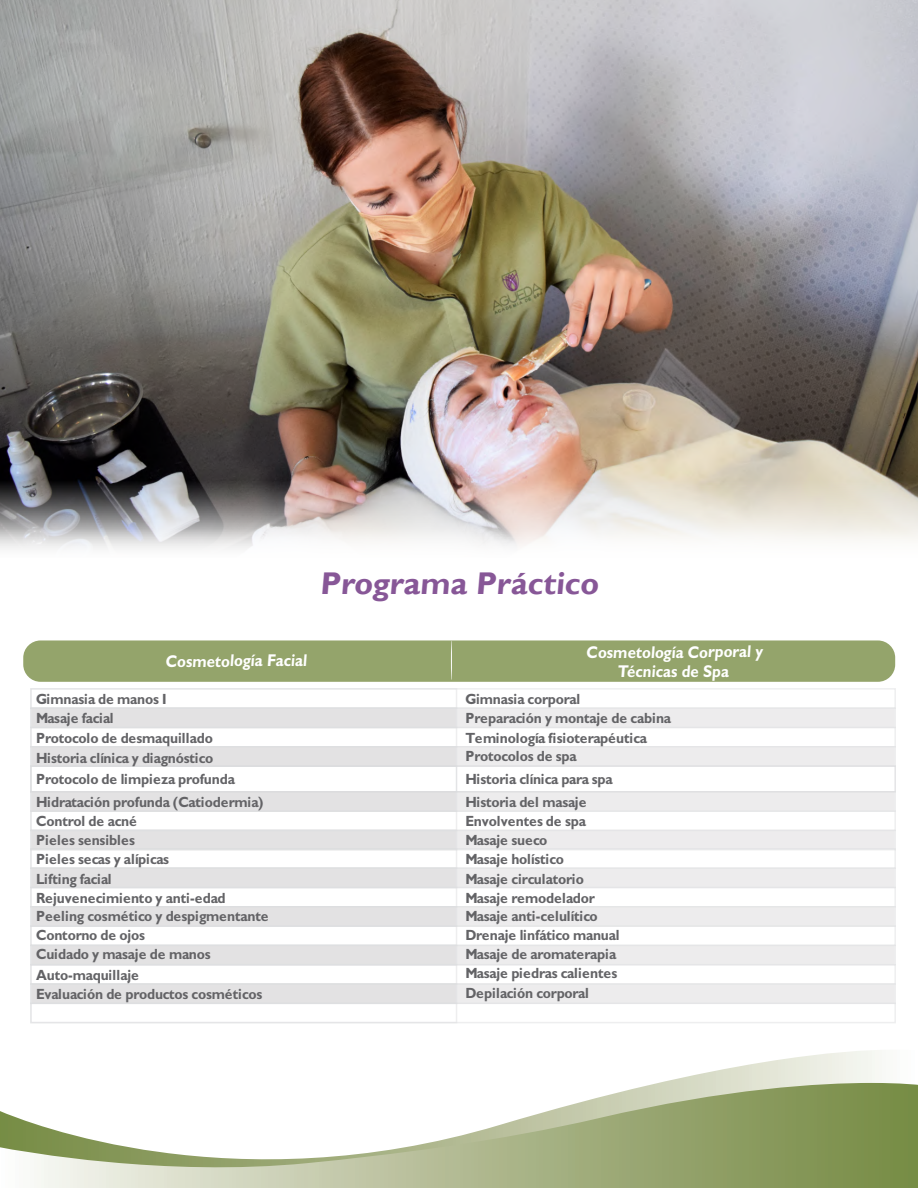
<style>
.page{position:relative;width:918px;height:1188px;background:#fff}
.page>*{position:absolute;margin:0;border:0;box-sizing:border-box;transform-origin:0 0}
.t1{font:700 31.35px "Gill Sans";color:#875797}
.t2{font:700 17.1px/19.6px "Gill Sans";color:#fff;text-align:center;scale:.88 1}
.t3{font:700 14.85px "Gill Sans";letter-spacing:-.015em;color:#636366;scale:.93 1}
.t4{font:700 14.85px "Gill Sans";letter-spacing:.015em;color:#636366;scale:.93 1}
</style>
<div class="page">
<img style="left:0;top:0;width:918px;height:463px">
<img style="left:0;top:463px;width:918px;height:86px">
<svg style="left:34px;top:1050px;width:884px;height:138px"></svg>
<svg style="left:0;top:1083px;width:918px;height:94px"></svg>
<div style="left:30px;top:688px;width:866px;height:21px;border:2px solid #dcdddf"></div>
<div style="left:30px;top:707px;width:866px;height:21px;background:#edeced"></div>
<div style="left:30px;top:746px;width:866px;height:21px;background:#edeced"></div>
<div style="left:30px;top:810px;width:866px;height:21px;border:2px solid #dcdddf"></div>
<div style="left:30px;top:791px;width:866px;height:21px;background:#edeced;border:2px solid #dcdddf"></div>
<div style="left:30px;top:830px;width:866px;height:20px;background:#edeced"></div>
<div style="left:30px;top:867px;width:866px;height:21px;background:#edeced"></div>
<div style="left:30px;top:925px;width:866px;height:21px;border:2px solid #dcdddf"></div>
<div style="left:30px;top:906px;width:866px;height:21px;background:#edeced"></div>
<div style="left:30px;top:964px;width:866px;height:21px;border:2px solid #dcdddf"></div>
<div style="left:30px;top:945px;width:866px;height:20px;background:#edeced"></div>
<div style="left:30px;top:1003px;width:866px;height:20px;border:2px solid #dcdddf"></div>
<div style="left:30px;top:983px;width:866px;height:21px;background:#edeced"></div>
<div style="left:30px;top:688px;width:427px;height:21px;border:2px solid #dcdddf"></div>
<div style="left:30px;top:727px;width:427px;height:21px;border:2px solid #dcdddf"></div>
<div style="left:30px;top:707px;width:427px;height:21px;background:#e3e2e3"></div>
<div style="left:30px;top:746px;width:427px;height:21px;background:#e3e2e3"></div>
<div style="left:30px;top:810px;width:427px;height:21px;border:2px solid #dcdddf"></div>
<div style="left:30px;top:791px;width:427px;height:21px;background:#e3e2e3"></div>
<div style="left:30px;top:830px;width:427px;height:20px;background:#e3e2e3"></div>
<div style="left:30px;top:848px;width:427px;height:21px;border:2px solid #dcdddf"></div>
<div style="left:30px;top:887px;width:427px;height:21px;border:2px solid #dcdddf"></div>
<div style="left:30px;top:867px;width:427px;height:21px;background:#e3e2e3"></div>
<div style="left:30px;top:925px;width:427px;height:21px;border:2px solid #dcdddf"></div>
<div style="left:30px;top:906px;width:427px;height:21px;background:#e3e2e3"></div>
<div style="left:30px;top:964px;width:427px;height:21px;border:2px solid #dcdddf"></div>
<div style="left:30px;top:945px;width:427px;height:20px;background:#e3e2e3"></div>
<div style="left:30px;top:1003px;width:427px;height:20px;border:2px solid #dcdddf"></div>
<div style="left:30px;top:983px;width:427px;height:21px;background:#e3e2e3"></div>
<div style="left:23px;top:640px;width:872px;height:42px;background:#94a46b;border-radius:17px"></div>
<hr style="left:451px;top:640px;width:1px;height:40px;background:#fbfbfa;border-radius:50%">
<h1 class="t1" style="left:320px;top:565px;width:284px">Programa Práctico</h1>
<p class="t2" style="left:165px;top:651px;width:164px">Cosmetología Facial</p>
<p class="t2" style="left:586px;top:642px;width:202px">Cosmetología Corporal y<br>Técnicas de Spa</p>
<p class="t3" style="left:36px;top:690px;width:142px">Gimnasia de manos I</p>
<p class="t3" style="left:466px;top:690px;width:125px">Gimnasia corporal</p>
<p class="t3" style="left:36px;top:709px;width:85px">Masaje facial</p>
<p class="t3" style="left:466px;top:709px;width:223px">Preparación y montaje de cabina</p>
<p class="t3" style="left:36px;top:728px;width:192px">Protocolo de desmaquillado</p>
<p class="t3" style="left:466px;top:728px;width:197px">Teminología fisioterapéutica</p>
<p class="t3" style="left:36px;top:749px;width:192px">Historia clínica y diagnóstico</p>
<p class="t3" style="left:466px;top:747px;width:121px">Protocolos de spa</p>
<p class="t3" style="left:36px;top:770px;width:215px">Protocolo de limpieza profunda</p>
<p class="t3" style="left:466px;top:770px;width:160px">Historia clínica para spa</p>
<p class="t3" style="left:36px;top:793px;width:246px">Hidratación profunda (Catiodermia)</p>
<p class="t3" style="left:466px;top:793px;width:132px">Historia del masaje</p>
<p class="t3" style="left:36px;top:811px;width:110px">Control de acné</p>
<p class="t3" style="left:466px;top:811px;width:131px">Envolventes de spa</p>
<p class="t4" style="left:36px;top:831px;width:108px">Pieles sensibles</p>
<p class="t3" style="left:466px;top:831px;width:90px">Masaje sueco</p>
<p class="t3" style="left:36px;top:850px;width:144px">Pieles secas y alípicas</p>
<p class="t3" style="left:466px;top:850px;width:107px">Masaje holístico</p>
<p class="t3" style="left:36px;top:869px;width:83px">Lifting facial</p>
<p class="t3" style="left:466px;top:869px;width:129px">Masaje circulatorio</p>
<p class="t3" style="left:36px;top:889px;width:205px">Rejuvenecimiento y anti-edad</p>
<p class="t3" style="left:466px;top:889px;width:141px">Masaje remodelador</p>
<p class="t3" style="left:36px;top:907px;width:251px">Peeling cosmético y despigmentante</p>
<p class="t3" style="left:466px;top:907px;width:144px">Masaje anti-celulítico</p>
<p class="t3" style="left:36px;top:926px;width:118px">Contorno de ojos</p>
<p class="t3" style="left:466px;top:926px;width:167px">Drenaje linfático manual</p>
<p class="t3" style="left:36px;top:945px;width:189px">Cuidado y masaje de manos</p>
<p class="t3" style="left:466px;top:945px;width:164px">Masaje de aromaterapia</p>
<p class="t3" style="left:36px;top:966px;width:112px">Auto-maquillaje</p>
<p class="t3" style="left:466px;top:964px;width:165px">Masaje piedras calientes</p>
<p class="t3" style="left:36px;top:985px;width:245px">Evaluación de productos cosméticos</p>
<p class="t3" style="left:466px;top:984px;width:134px">Depilación corporal</p>
</div>
